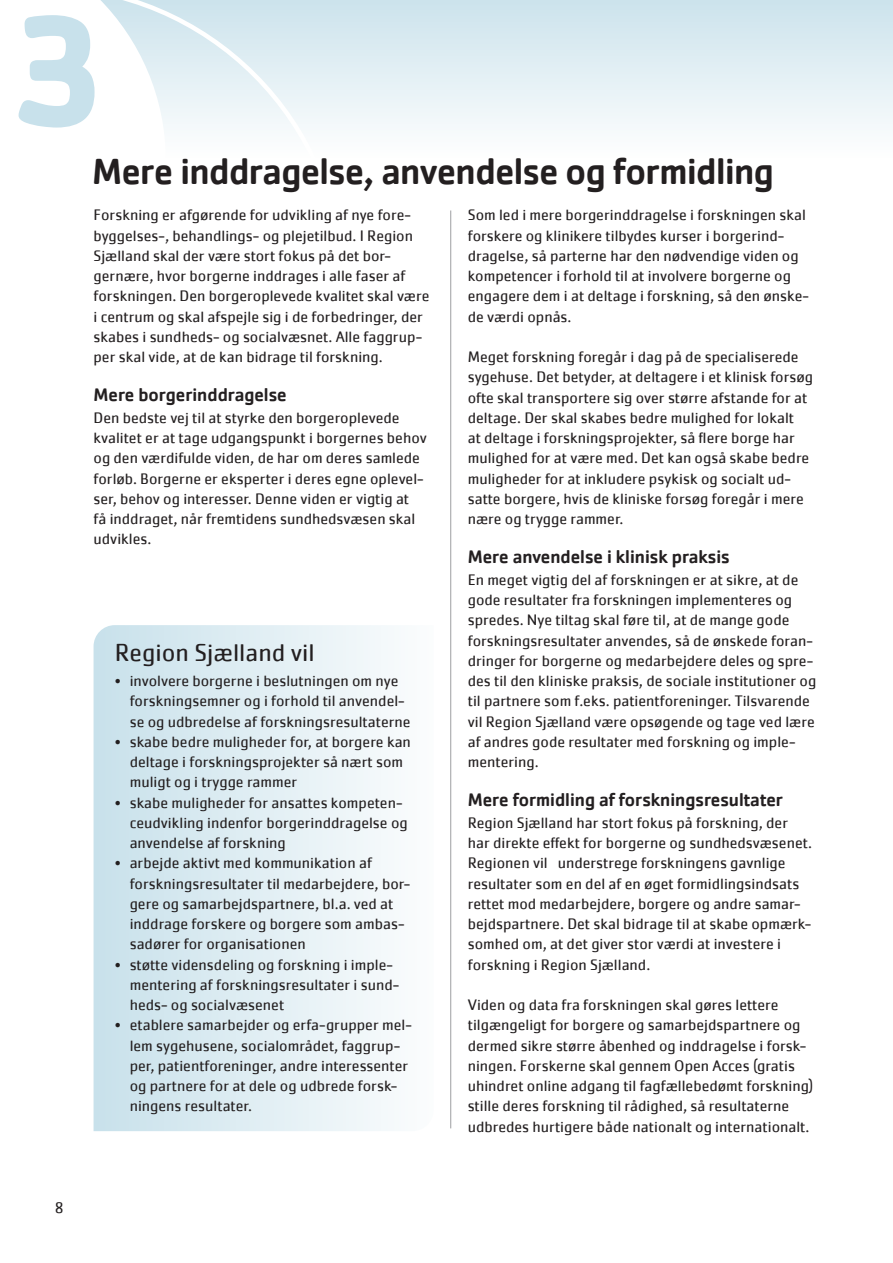
<style>
.page{position:relative;width:893px;height:1263px;background:#fff}
.page>*{position:absolute;margin:0;border:0;box-sizing:border-box;transform-origin:0 0}
.t1{font:700 162px "Cachet Pro";color:#c8e1eb}
.t2{font:500 37.5px "Cachet Pro";letter-spacing:-.015em;color:#231f20}
.t3{font:25.5px "Cachet Pro";color:#231f20}
.t4{font:500 18.75px "Cachet Pro";color:#231f20}
.t5{font:15.75px/20.2px "Cachet Pro";color:#231f20}
</style>
<div class="page">
<hr style="left:450px;top:210px;width:1px;height:918px;background:#9d9fa2">
<div style="left:0;top:0;width:893px;height:157px;background:linear-gradient(to bottom,#cce3ec,#fefefe)"></div>
<svg style="left:0;top:0;width:345px;height:157px"></svg>
<svg style="left:94px;top:625px;width:294px;height:506px;background:#deecf2"></svg>
<h1 class="t1" style="left:13px;top:-30px;width:91px">3</h1>
<p class="t5" style="left:55px;top:1197px;width:10px">8</p>
<h2 class="t2" style="left:92px;top:150px;width:683px">Mere inddragelse, anvendelse og formidling</h2>
<p class="t5" style="left:468px;top:205px;width:343px">Som led i mere borgerinddragelse i forskningen skal forskere og klinikere tilbydes kurser i borgerind&shy;dragelse, så parterne har den nødvendige viden og kompetencer i forhold til at involvere borgerne og engagere dem i at deltage i forskning, så den ønske&shy;de værdi opnås.</p>
<p class="t5" style="left:468px;top:347px;width:347px">Meget forskning foregår i dag på de specialiserede sygehuse. Det betyder, at deltagere i et klinisk forsøg ofte skal transportere sig over større afstande for at deltage. Der skal skabes bedre mulighed for lokalt<br>at deltage i forskningsprojekter, så flere borge har mulighed for at være med. Det kan også skabe bedre muligheder for at inkludere psykisk og socialt ud&shy;satte borgere, hvis de kliniske forsøg foregår i mere nære og trygge rammer.</p>
<p class="t4" style="left:468px;top:546px;width:263px">Mere anvendelse i klinisk praksis</p>
<p class="t5" style="left:468px;top:569px;width:350px">En meget vigtig del af forskningen er at sikre, at de gode resultater fra forskningen implementeres og spredes. Nye tiltag skal føre til, at de mange gode forskningsresultater anvendes, så de ønskede foran&shy;dringer for borgerne og medarbejdere deles og spre&shy;des til den kliniske praksis, de sociale institutioner og til partnere som f.eks. patientforeninger. Tilsvarende vil Region Sjælland være opsøgende og tage ved lære af andres gode resultater med forskning og imple&shy;mentering.</p>
<p class="t4" style="left:468px;top:789px;width:317px">Mere formidling af forskningsresultater</p>
<p class="t5" style="left:468px;top:812px;width:346px">Region Sjælland har stort fokus på forskning, der har direkte effekt for borgerne og sundhedsvæsenet.<br>Regionen vil understrege forskningens gavnlige resultater som en del af en øget formidlingsindsats rettet mod medarbejdere, borgere og andre samar&shy;bejdspartnere. Det skal bidrage til at skabe opmærk&shy;somhed om, at det giver stor værdi at investere i forskning i Region Sjælland.</p>
<p class="t5" style="left:468px;top:995px;width:347px">Viden og data fra forskningen skal gøres lettere tilgængeligt for borgere og samarbejdspartnere og dermed sikre større åbenhed og inddragelse i forsk&shy;ningen. Forskerne skal gennem Open Acces (gratis uhindret online adgang til fagfællebedømt forskning) stille deres forskning til rådighed, så resultaterne udbredes hurtigere både nationalt og internationalt.</p>
<p class="t5" style="left:94px;top:205px;width:337px">Forskning er afgørende for udvikling af nye fore&shy;byggelses-, behandlings- og plejetilbud. I Region Sjælland skal der være stort fokus på det bor&shy;gernære, hvor borgerne inddrages i alle faser af forskningen. Den borgeroplevede kvalitet skal være i centrum og skal afspejle sig i de forbedringer, der skabes i sundheds- og socialvæsnet. Alle faggrup&shy;per skal vide, at de kan bidrage til forskning.</p>
<p class="t4" style="left:94px;top:384px;width:195px">Mere borgerinddragelse</p>
<p class="t5" style="left:94px;top:407px;width:335px">Den bedste vej til at styrke den borgeroplevede kvalitet er at tage udgangspunkt i borgernes behov og den værdifulde viden, de har om deres samlede forløb. Borgerne er eksperter i deres egne oplevel&shy;ser, behov og interesser. Denne viden er vigtig at<br>få inddraget, når fremtidens sundhedsvæsen skal udvikles.</p>
<h3 class="t3" style="left:115px;top:638px;width:201px">Region Sjælland vil</h3>
<p class="t5" style="left:130px;top:671px;width:282px;text-indent:-15px">• involvere borgerne i beslutningen om nye forskningsemner og i forhold til anvendel&shy;se og udbredelse af forskningsresultaterne</p>
<p class="t5" style="left:130px;top:731px;width:283px;text-indent:-15px">• skabe bedre muligheder for, at borgere kan deltage i forskningsprojekter så nært som muligt og i trygge rammer</p>
<p class="t5" style="left:130px;top:792px;width:280px;text-indent:-15px">• skabe muligheder for ansattes kompeten&shy;ceudvikling indenfor borgerinddragelse og anvendelse af forskning</p>
<p class="t5" style="left:130px;top:853px;width:282px;text-indent:-15px">• arbejde aktivt med kommunikation af forskningsresultater til medarbejdere, bor&shy;gere og samarbejdspartnere, bl.a. ved at inddrage forskere og borgere som ambas&shy;sadører for organisationen</p>
<p class="t5" style="left:130px;top:954px;width:271px;text-indent:-15px">• støtte vidensdeling og forskning i imple&shy;mentering af forskningsresultater i sund&shy;heds- og socialvæsenet</p>
<p class="t5" style="left:130px;top:1015px;width:284px;text-indent:-15px">• etablere samarbejder og erfa-grupper mel&shy;lem sygehusene, socialområdet, faggrup&shy;per, patientforeninger, andre interessenter og partnere for at dele og udbrede forsk&shy;ningens resultater.</p>
</div>
